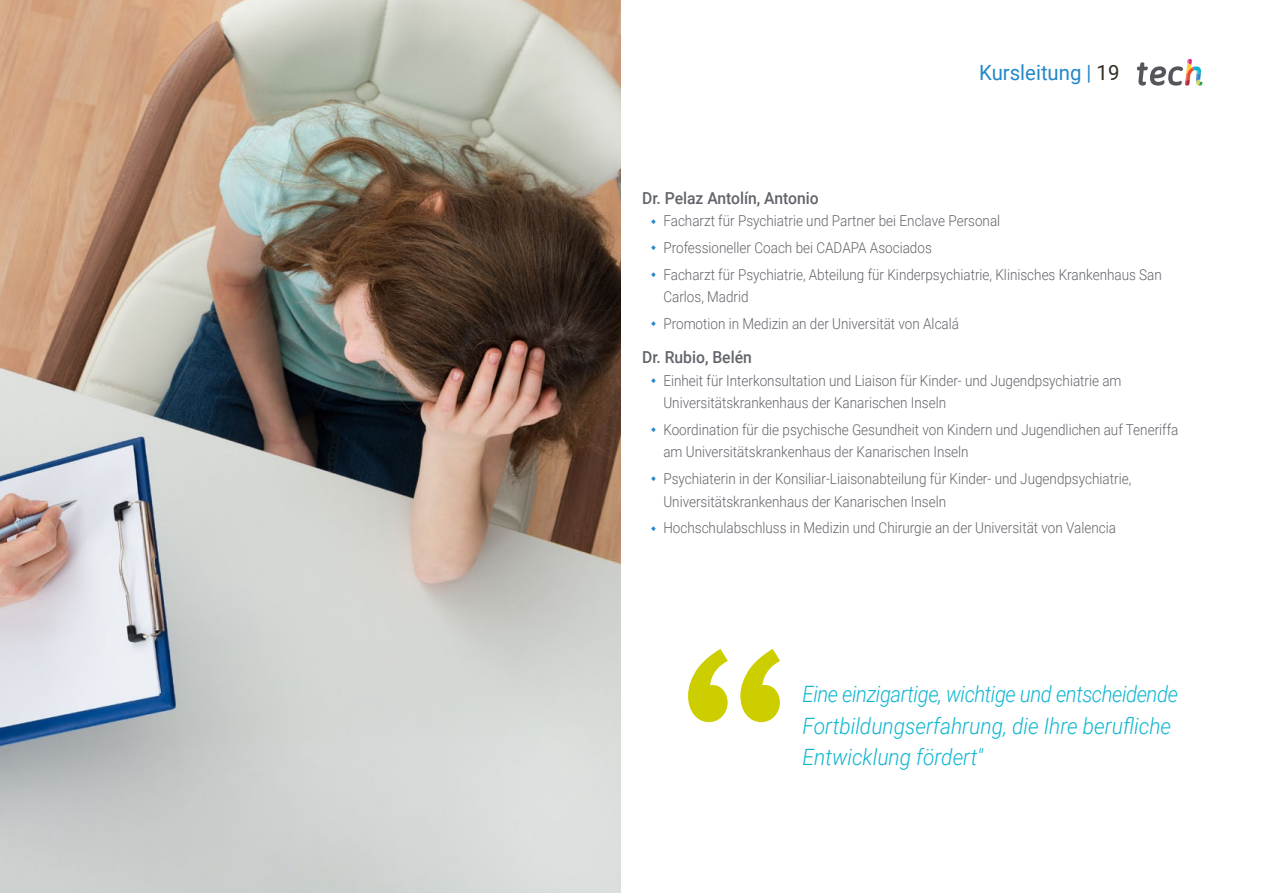
<style>
.page{position:relative;width:1263px;height:893px;background:#fff}
.page>*{position:absolute;margin:0;border:0;box-sizing:border-box;transform-origin:0 0}
.t1{font:italic 300 22.5px/31.5px "Roboto";color:#0fb6cf;scale:.9 1}
.t2{font:21px "Roboto";color:#2488c9}
.t3{font:500 16.5px "Roboto";color:#61646a;scale:.95 1}
.t4{font:300 15px/26.7px "Roboto";color:#61646a;scale:.9 1}
.s1{color:#312e20}
</style>
<div class="page">
<img style="left:0;top:0;width:621px;height:893px">
<svg style="left:688px;top:649px;width:92px;height:73px"></svg>
<svg style="left:1137px;top:59px;width:65px;height:27px"></svg>
<h2 class="t2" style="left:979px;top:57px;width:142px">Kursleitung | <span class="s1">19</span></h2>
<p class="t3" style="left:642px;top:186px;width:187px">Dr. Pelaz Antolín, Antonio</p>
<p class="t4" style="left:663px;top:207px;width:555px">Facharzt für Psychiatrie und Partner bei Enclave Personal<br>Professioneller Coach bei CADAPA Asociados<br>Facharzt für Psychiatrie, Abteilung für Kinderpsychiatrie, Klinisches Krankenhaus San</p>
<p class="t4" style="left:663px;top:283px;width:330px">Carlos, Madrid<br>Promotion in Medizin an der Universität von Alcalá</p>
<p class="t3" style="left:642px;top:346px;width:117px">Dr. Rubio, Belén</p>
<p class="t4" style="left:663px;top:369px;width:511px;line-height:22.5px">Einheit für Interkonsultation und Liaison für Kinder- und Jugendpsychiatrie am<br>Universitätskrankenhaus der Kanarischen Inseln</p>
<p class="t4" style="left:663px;top:418px;width:574px;line-height:22.5px">Koordination für die psychische Gesundheit von Kindern und Jugendlichen auf Teneriffa am Universitätskrankenhaus der Kanarischen Inseln</p>
<p class="t4" style="left:663px;top:467px;width:521px;line-height:22.5px">Psychiaterin in der Konsiliar-Liaisonabteilung für Kinder- und Jugendpsychiatrie,<br>Universitätskrankenhaus der Kanarischen Inseln</p>
<p class="t4" style="left:663px;top:514px;width:504px">Hochschulabschluss in Medizin und Chirurgie an der Universität von Valencia</p>
<h1 class="t1" style="left:802px;top:678px;width:419px">Eine einzigartige, wichtige und entscheidende<br>Fortbildungserfahrung, die Ihre berufliche<br>Entwicklung fördert"</h1>
</div>
